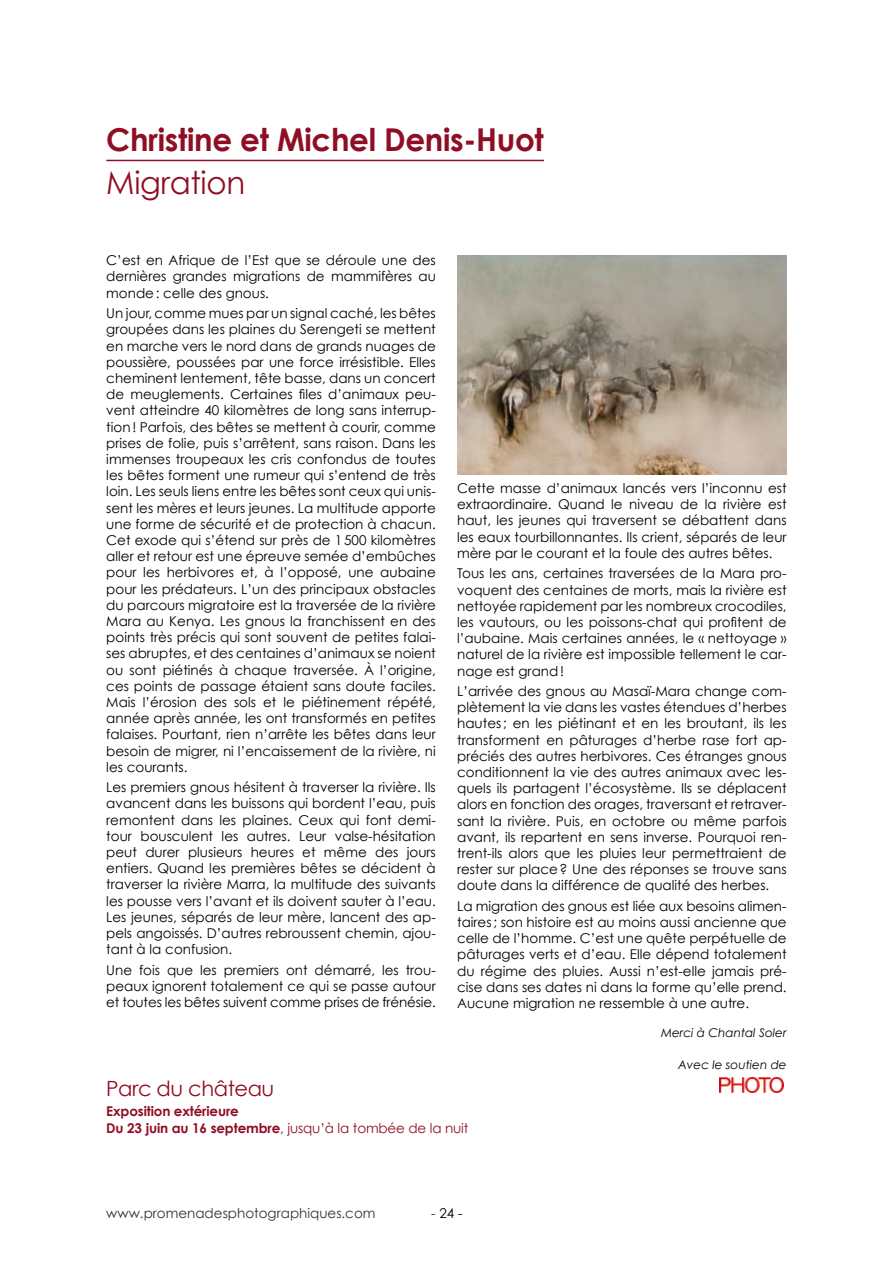
<style>
.page{position:relative;width:893px;height:1263px;background:#fff}
.page>*{position:absolute;margin:0;border:0;box-sizing:border-box;transform-origin:0 0}
.t1{font:700 31.5px "Century Gothic";letter-spacing:-.01em;color:#8f0e24}
.t2{font:31.5px "Century Gothic";letter-spacing:-.01em;color:#8f0e24}
.t3{font:21px "Century Gothic";letter-spacing:-.02em;color:#8f0e24}
.t4{font:13.5px/16.2px "Century Gothic";color:#000;text-align:justify}
.t5{font:700 13.5px/16.2px "Century Gothic";letter-spacing:-.01em;color:#8f0e24}
.t6{font:13.5px "Century Gothic";color:#333}
.t7{font:italic 12px "Century Gothic";color:#000}
.s1{font-weight:400}
.s2{color:#333}
</style>
<div class="page">
<hr style="left:106px;top:160px;width:438px;height:1px;background:#8f0e24">
<img style="left:457px;top:255px;width:329px;height:219px">
<img style="left:720px;top:1078px;width:63px;height:15px">
<h1 class="t1" style="left:106px;top:120px;width:439px">Christine et Michel Denis-Huot</h1>
<h1 class="t2" style="left:106px;top:164px;width:140px">Migration</h1>
<p class="t4" style="left:106px;top:252px;width:331px">C’est en Afrique de l’Est que se déroule une des dernières grandes migrations de mammifères au monde: celle des gnous.</p>
<p class="t4" style="left:106px;top:305px;width:331px">Un jour, comme mues par un signal caché, les bêtes groupées dans les plaines du Serengeti se mettent en marche vers le nord dans de grands nuages de poussière, poussées par une force irrésistible. Elles cheminent lentement, tête basse, dans un concert de meuglements. Certaines files d’animaux peu&shy;vent atteindre 40 kilomètres de long sans interrup&shy;tion! Parfois, des bêtes se mettent à courir, comme prises de folie, puis s’arrêtent, sans raison. Dans les immenses troupeaux les cris confondus de toutes les bêtes forment une rumeur qui s’entend de très loin. Les seuls liens entre les bêtes sont ceux qui unis&shy;sent les mères et leurs jeunes. La multitude apporte une forme de sécurité et de protection à chacun.<br>Cet exode qui s’étend sur près de 1500 kilomètres aller et retour est une épreuve semée d’embûches pour les herbivores et, à l’opposé, une aubaine pour les prédateurs. L’un des principaux obstacles du parcours migratoire est la traversée de la rivière Mara au Kenya. Les gnous la franchissent en des points très précis qui sont souvent de petites falai&shy;ses abruptes, et des centaines d’animaux se noient ou sont piétinés à chaque traversée. À l’origine, ces points de passage étaient sans doute faciles.<br>Mais l’érosion des sols et le piétinement répété, année après année, les ont transformés en petites falaises. Pourtant, rien n’arrête les bêtes dans leur besoin de migrer, ni l’encaissement de la rivière, ni les courants.</p>
<p class="t4" style="left:106px;top:779px;width:331px">Les premiers gnous hésitent à traverser la rivière. Ils avancent dans les buissons qui bordent l’eau, puis remontent dans les plaines. Ceux qui font demi&shy;tour bousculent les autres. Leur valse-hésitation peut durer plusieurs heures et même des jours entiers. Quand les premières bêtes se décident à traverser la rivière Marra, la multitude des suivants les pousse vers l’avant et ils doivent sauter à l’eau.<br>Les jeunes, séparés de leur mère, lancent des ap&shy;pels angoissés. D’autres rebroussent chemin, ajou&shy;tant à la confusion.</p>
<p class="t4" style="left:106px;top:961px;width:331px">Une fois que les premiers ont démarré, les trou&shy;peaux ignorent totalement ce qui se passe autour et toutes les bêtes suivent comme prises de frénésie.</p>
<p class="t4" style="left:457px;top:480px;width:331px">Cette masse d’animaux lancés vers l’inconnu est extraordinaire. Quand le niveau de la rivière est haut, les jeunes qui traversent se débattent dans les eaux tourbillonnantes. Ils crient, séparés de leur mère par le courant et la foule des autres bêtes.</p>
<p class="t4" style="left:457px;top:565px;width:331px">Tous les ans, certaines traversées de la Mara pro&shy;voquent des centaines de morts, mais la rivière est nettoyée rapidement par les nombreux crocodiles, les vautours, ou les poissons-chat qui profitent de l’aubaine. Mais certaines années, le « nettoyage » naturel de la rivière est impossible tellement le car&shy;nage est grand!</p>
<p class="t4" style="left:457px;top:683px;width:331px">L’arrivée des gnous au Masaï-Mara change com&shy;plètement la vie dans les vastes étendues d’herbes hautes; en les piétinant et en les broutant, ils les transforment en pâturages d’herbe rase fort ap&shy;préciés des autres herbivores. Ces étranges gnous conditionnent la vie des autres animaux avec les&shy;quels ils partagent l’écosystème. Ils se déplacent alors en fonction des orages, traversant et retraver&shy;sant la rivière. Puis, en octobre ou même parfois avant, ils repartent en sens inverse. Pourquoi ren&shy;trent-ils alors que les pluies leur permettraient de rester sur place? Une des réponses se trouve sans doute dans la différence de qualité des herbes.</p>
<p class="t4" style="left:457px;top:898px;width:331px">La migration des gnous est liée aux besoins alimen&shy;taires; son histoire est au moins aussi ancienne que celle de l’homme. C’est une quête perpétuelle de pâturages verts et d’eau. Elle dépend totalement du régime des pluies. Aussi n’est-elle jamais pré&shy;cise dans ses dates ni dans la forme qu’elle prend.<br>Aucune migration ne ressemble à une autre.</p>
<p class="t7" style="left:661px;top:1025px;width:127px">Merci à Chantal Soler</p>
<p class="t7" style="left:678px;top:1057px;width:110px">Avec le soutien de</p>
<h2 class="t3" style="left:106px;top:1075px;width:170px">Parc du château</h2>
<p class="t5" style="left:106px;top:1103px;width:364px">Exposition extérieure<br>Du 23 juin au 16 septembre<span class="s1">, jusqu’à la tombée de la nuit</span></p>
<p class="t6" style="left:106px;top:1205px;width:271px">www.promenadesphotographiques.com</p>
<p class="t4" style="left:431px;top:1205px;width:33px"><span class="s2">-</span> 24 -</p>
</div>
